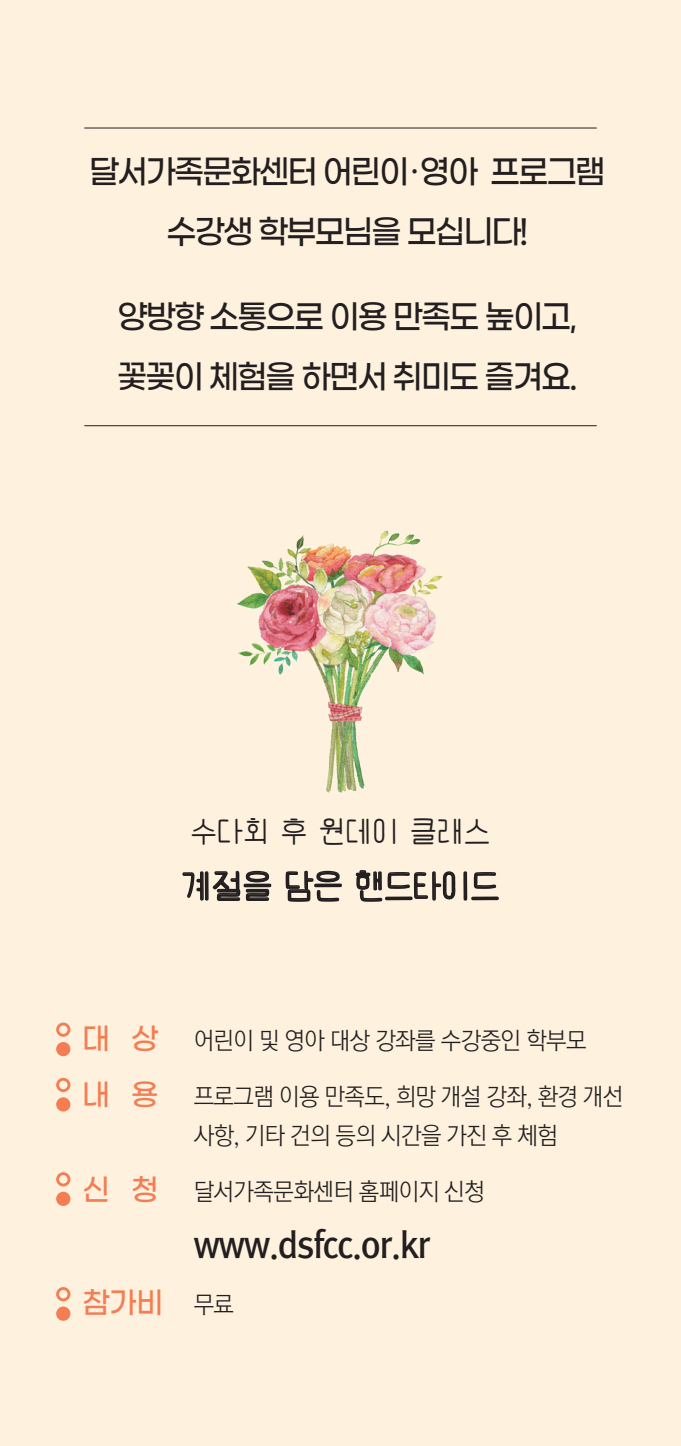
<style>
.page{position:relative;width:681px;height:1446px;background:#fff}
.page>*{position:absolute;margin:0;border:0;box-sizing:border-box;transform-origin:0 0}
.t1{font:36px "Rix M Go PB";letter-spacing:-.025em;color:#231f20;scale:.95 1}
.t2{font:500 33px/60px "Gmarket Sans";letter-spacing:-.06em;color:#231f20;text-align:center;scale:.95 1}
.t3{font:33px "EF Diary";letter-spacing:-.01em;color:#231f20}
.t4{font:30px "EF Diary";letter-spacing:-.01em;color:#231f20}
.t5{font:500 30px "Gmarket Sans";color:#f47d54;scale:.95 1}
.t6{font:24px/39px "Rix M Go PL";letter-spacing:-.025em;color:#231f20;scale:.95 1}
.s1{font-family:"Rix Go PL";font-weight:400}
.s2{font-family:"Gmarket Sans";font-weight:500;font-size:30px;color:#f47d54}
.s3{font-family:"Rix M Go PL";font-weight:400;font-size:24px;color:#231f20}
</style>
<div class="page">
<div style="left:0;top:0;width:680px;height:1446px;background:#fef2df"></div>
<svg style="left:182px;top:870px;width:90px;height:31px"></svg>
<svg style="left:285px;top:870px;width:57px;height:32px"></svg>
<svg style="left:355px;top:870px;width:144px;height:32px"></svg>
<div style="left:56px;top:1022px;width:14px;height:15px;border:3px solid #f47d54;border-radius:50%"></div>
<div style="left:58px;top:1043px;width:11px;height:12px;background:#f47d54;border-radius:50%"></div>
<div style="left:56px;top:1042px;width:14px;height:14px;border:3px solid #f47d54;border-radius:50%"></div>
<div style="left:56px;top:1078px;width:14px;height:14px;border:3px solid #f47d54;border-radius:50%"></div>
<div style="left:58px;top:1098px;width:11px;height:12px;background:#f47d54;border-radius:50%"></div>
<div style="left:56px;top:1097px;width:14px;height:14px;border:3px solid #f47d54;border-radius:50%"></div>
<div style="left:56px;top:1172px;width:14px;height:14px;border:3px solid #f47d54;border-radius:50%"></div>
<div style="left:58px;top:1193px;width:11px;height:11px;background:#f47d54;border-radius:50%"></div>
<div style="left:56px;top:1191px;width:14px;height:15px;border:3px solid #f47d54;border-radius:50%"></div>
<div style="left:56px;top:1287px;width:14px;height:14px;border:3px solid #f47d54;border-radius:50%"></div>
<div style="left:58px;top:1308px;width:11px;height:11px;background:#f47d54;border-radius:50%"></div>
<div style="left:56px;top:1306px;width:14px;height:14px;border:3px solid #f47d54;border-radius:50%"></div>
<hr style="left:84px;top:425px;width:512px;height:1px;background:#231f20">
<hr style="left:84px;top:127px;width:512px;height:1px;background:#231f20">
<img style="left:237px;top:530px;width:206px;height:263px">
<p class="t2" style="left:89px;top:143px;width:544px">달서가족문화센터 어린이<span class="s1">·</span>영아 프로그램 수강생 학부모님을 모십니다!</p>
<p class="t2" style="left:117px;top:289px;width:486px;text-align:left">양방향 소통으로 이용 만족도 높이고, 꽃꽂이 체험을 하면서 취미도 즐겨요.</p>
<p class="t4" style="left:190px;top:812px;width:301px">수다회 후 원데이 클래스</p>
<p class="t3" style="left:181px;top:865px;width:320px">계절을 담은 핸드타이드</p>
<p class="t6" style="left:82px;top:1022px;width:532px"><span class="s2">대 상</span> 어린이 및 영아 대상 강좌를 수강중인 학부모</p>
<p class="t6" style="left:193px;top:1078px;width:453px;text-indent:-111px"><span class="s2">내 용</span> 프로그램 이용 만족도, 희망 개설 강좌, 환경 개선 사항, 기타 건의 등의 시간을 가진 후 체험</p>
<p class="t6" style="left:82px;top:1173px;width:424px"><span class="s2">신 청</span> 달서가족문화센터 홈페이지 신청</p>
<p class="t1" style="left:194px;top:1226px;width:250px">www.dsfcc.or.kr</p>
<p class="t5" style="left:82px;top:1287px;width:161px">참가비 <span class="s3">무료</span></p>
</div>
